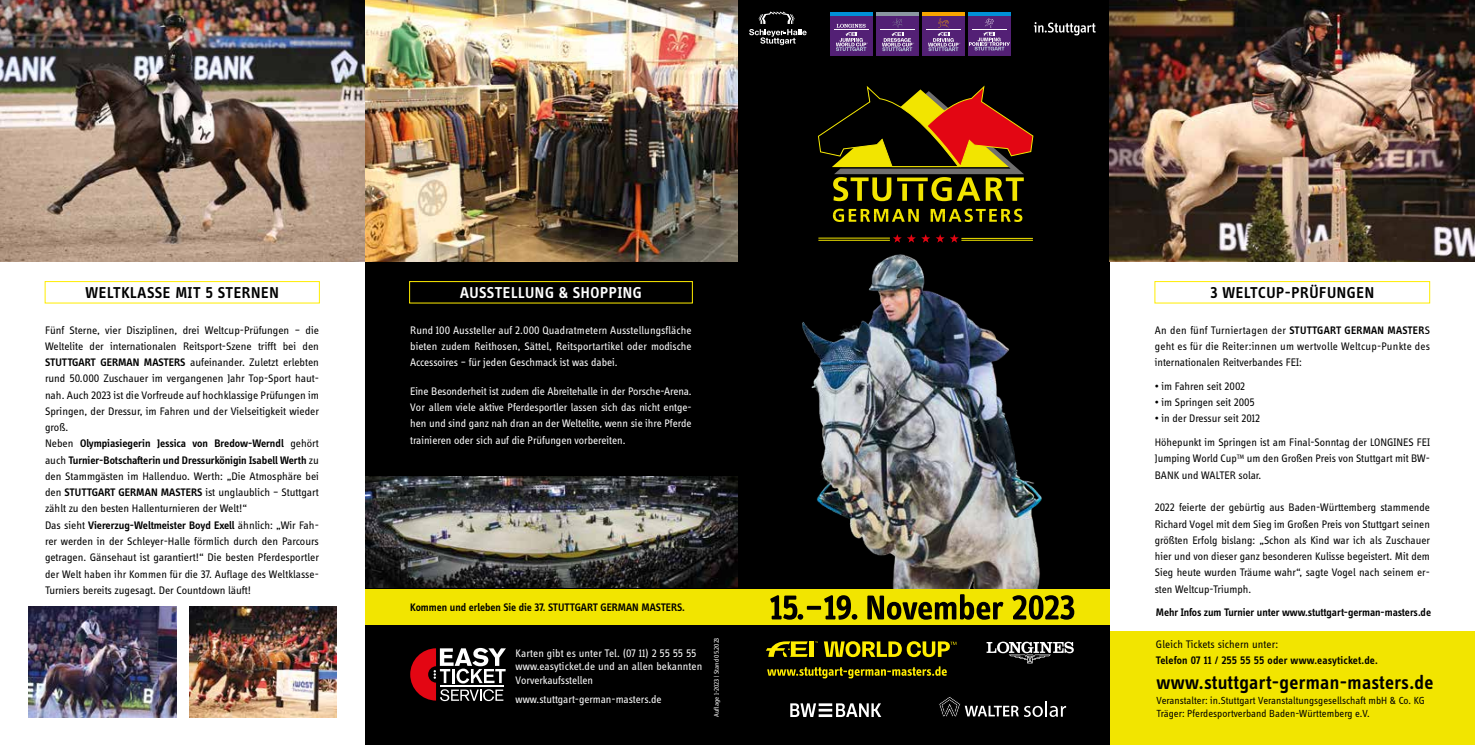
<style>
.page{position:relative;width:1475px;height:745px;background:#fff}
.page>*{position:absolute;margin:0;border:0;box-sizing:border-box;transform-origin:0 0}
.t1{font:600 20px "Info Display Pro";letter-spacing:.015em;color:#000}
.t2{font:600 16.25px "Info Display Pro";letter-spacing:.04em;color:#000}
.t3{font:600 16.25px "Info Display Pro";letter-spacing:.035em;color:#fff}
.t4{font:11.25px/16.2px "Info Display Pro";color:#000}
.t5{font:11.25px/16.2px "Info Display Pro";color:#fff;text-align:justify}
.t6{font:600 11.25px "Info Display Pro";color:#000}
.t7{font:10.62px/12.5px "Info Display Pro";letter-spacing:.005em;color:#000}
.t8{font:6.88px "Info Display Pro";letter-spacing:-.005em;color:#fff}
.s1{font-weight:600}
.s2{font-style:inherit}
</style>
<div class="page">
<div style="left:1109px;top:631px;width:365px;height:113px;background:#f2e500"></div>
<div style="left:365px;top:0;width:372px;height:744px;background:#000"></div>
<img style="left:0;top:0;width:365px;height:261px">
<div style="left:737px;top:0;width:372px;height:744px;background:#000"></div>
<svg style="left:749px;top:12px;width:57px;height:33px"></svg>
<svg style="left:1033px;top:22px;width:62px;height:13px"></svg>
<img style="left:1109px;top:0;width:365px;height:261px">
<img style="left:365px;top:0;width:372px;height:261px">
<div style="left:809px;top:641px;width:5px;height:15px;background:#ffed00"></div>
<svg style="left:766px;top:641px;width:41px;height:15px"></svg>
<svg style="left:823px;top:641px;width:133px;height:15px"></svg>
<svg style="left:767px;top:666px;width:179px;height:12px"></svg>
<svg style="left:986px;top:641px;width:87px;height:22px"></svg>
<img style="left:802px;top:237px;width:240px;height:351px">
<div style="left:365px;top:588px;width:744px;height:36px;background:#f2e500"></div>
<div style="left:45px;top:281px;width:275px;height:22px;border:1px solid #ffed00"></div>
<div style="left:1154px;top:281px;width:275px;height:22px;border:1px solid #ffed00"></div>
<div style="left:409px;top:281px;width:283px;height:22px;border:1px solid #ffed00"></div>
<img style="left:189px;top:606px;width:148px;height:111px">
<img style="left:28px;top:606px;width:148px;height:111px">
<svg style="left:410px;top:647px;width:96px;height:53px"></svg>
<img style="left:365px;top:476px;width:372px;height:111px">
<svg style="left:921px;top:234px;width:37px;height:8px"></svg>
<svg style="left:892px;top:234px;width:23px;height:8px"></svg>
<hr style="left:818px;top:238px;width:71px;height:1px;background:#f2e500">
<hr style="left:961px;top:240px;width:71px;height:1px;background:#f2e500">
<hr style="left:818px;top:240px;width:71px;height:1px;background:#f2e500">
<hr style="left:961px;top:238px;width:71px;height:1px;background:#f2e500">
<svg style="left:818px;top:85px;width:215px;height:137px"></svg>
<svg style="left:939px;top:697px;width:126px;height:19px"></svg>
<svg style="left:790px;top:703px;width:91px;height:13px"></svg>
<svg style="left:770px;top:594px;width:304px;height:25px"></svg>
<div style="left:829px;top:16px;width:43px;height:40px;background:#532075"></div>
<hr style="left:829px;top:13px;width:43px;height:3px;background:#0090d7">
<hr style="left:833px;top:30px;width:35px;height:1px;background:#fff">
<svg style="left:835px;top:24px;width:32px;height:27px"></svg>
<div style="left:875px;top:16px;width:43px;height:40px;background:#532075"></div>
<hr style="left:875px;top:13px;width:43px;height:3px;background:#8a96a0">
<svg style="left:881px;top:18px;width:32px;height:33px"></svg>
<hr style="left:879px;top:30px;width:35px;height:1px;background:#fff">
<div style="left:921px;top:16px;width:43px;height:40px;background:#532075"></div>
<hr style="left:921px;top:13px;width:43px;height:3px;background:#f7a400">
<svg style="left:928px;top:18px;width:32px;height:33px"></svg>
<hr style="left:926px;top:30px;width:34px;height:1px;background:#fff">
<div style="left:967px;top:16px;width:43px;height:40px;background:#532075"></div>
<hr style="left:967px;top:13px;width:43px;height:3px;background:#0090d7">
<svg style="left:969px;top:18px;width:40px;height:32px"></svg>
<h2 class="t2" style="left:86px;top:283px;width:194px">WELTKLASSE MIT 5 STERNEN</h2>
<h2 class="t3" style="left:460px;top:283px;width:183px">AUSSTELLUNG &amp; SHOPPING</h2>
<h2 class="t2" style="left:1210px;top:283px;width:165px">3 WELTCUP-PRÜFUNGEN</h2>
<p class="t5" style="left:410px;top:321px;width:283px">Rund 100 Aussteller auf 2.000 Quadratmetern Ausstellungsfläche bieten zudem Reithosen, Sättel, Reitsportartikel oder modische Accessoires – für jeden Geschmack ist was dabei.</p>
<p class="t5" style="left:410px;top:382px;width:283px">Eine Besonderheit ist zudem die Abreitehalle in der Porsche-Arena.<br>Vor allem viele aktive Pferdesportler lassen sich das nicht entge&shy;hen und sind ganz nah dran an der Weltelite, wenn sie ihre Pferde trainieren oder sich auf die Prüfungen vorbereiten.</p>
<p class="t4" style="left:1154px;top:321px;width:276px;text-align:justify">An den fünf Turniertagen der <span class="s1">STUTTGART GERMAN MASTER</span><span class="s2">S </span>geht es für die Reiter:innen um wertvolle Weltcup-Punkte des internationalen Reitverbandes FEI:</p>
<p class="t4" style="left:1154px;top:377px;width:92px">• im Fahren seit 2002</p>
<p class="t4" style="left:1154px;top:393px;width:101px">• im Springen seit 2005</p>
<p class="t4" style="left:1154px;top:406px;width:277px;line-height:23.8px">• in der Dressur seit 2012<br>Höhepunkt im Springen ist am Final-Sonntag der LONGINES FEI</p>
<p class="t4" style="left:1154px;top:450px;width:276px">Jumping World Cup<sup>TM</sup> um den Großen Preis von Stuttgart mit BW-<br>BANK und WALTER solar.</p>
<p class="t4" style="left:1154px;top:498px;width:277px;text-align:justify">2022 feierte der gebürtig aus Baden-Württemberg stammende Richard Vogel mit dem Sieg im Großen Preis von Stuttgart seinen größten Erfolg bislang: „Schon als Kind war ich als Zuschauer hier und von dieser ganz besonderen Kulisse begeistert. Mit dem Sieg heute wurden Träume wahr“, sagte Vogel nach seinem er&shy;sten Weltcup-Triumph.</p>
<p class="t4" style="left:45px;top:321px;width:275px">Fünf Sterne, vier Disziplinen, drei Weltcup-Prüfungen – die Weltelite der internationalen Reitsport-Szene trifft bei den <span class="s1">STUTTGART GERMAN MASTERS</span> aufeinander. Zuletzt erlebten rund 50.000 Zuschauer im vergangenen Jahr Top-Sport haut&shy;nah. Auch 2023 ist die Vorfreude auf hochklassige Prüfungen im Springen, der Dressur, im Fahren und der Vielseitigkeit wieder groß.<br>Neben <span class="s1">Olympiasiegerin Jessica von Bredow-Werndl</span> gehört auch <span class="s1">Turnier-Botschafterin und Dressurkönigin Isabell Werth</span> zu den Stammgästen im Hallenduo. Werth: „Die Atmosphäre bei den <span class="s1">STUTTGART GERMAN MASTERS</span> ist unglaublich – Stuttgart zählt zu den besten Hallenturnieren der Welt!“<br>Das sieht <span class="s1">Viererzug-Weltmeister Boyd Exell</span> ähnlich: „Wir Fah&shy;rer werden in der Schleyer-Halle förmlich durch den Parcours getragen. Gänsehaut ist garantiert!“ Die besten Pferdesportler der Welt haben ihr Kommen für die 37. Auflage des Weltklasse-Turniers bereits zugesagt. Der Countdown läuft!</p>
<p class="t6" style="left:410px;top:600px;width:276px">Kommen und erleben Sie die 37. STUTTGART GERMAN MASTERS.</p>
<p class="t5" style="left:515px;top:645px;width:188px;line-height:13.8px;text-align:left">Karten gibt es unter Tel. (07 11) 2 55 55 55 www.easyticket.de und an allen bekannten<br>Vorverkaufsstellen</p>
<p class="t5" style="left:515px;top:690px;width:147px">www.stuttgart-german-masters.de</p>
<p class="t8" style="left:712px;top:716px;width:81px;rotate:-90deg">Auflage 1-2023 | Stand 05.2023</p>
<p class="t6" style="left:1155px;top:604px;width:276px">Mehr Infos zum Turnier unter www.stuttgart-german-masters.de</p>
<p class="t4" style="left:1155px;top:635px;width:124px">Gleich Tickets sichern unter:</p>
<p class="t6" style="left:1155px;top:653px;width:223px">Telefon 07 11 / 255 55 55 oder www.easyticket.de.</p>
<h1 class="t1" style="left:1156px;top:670px;width:278px">www.stuttgart-german-masters.de</h1>
<p class="t7" style="left:1156px;top:693px;width:270px">Veranstalter: in.Stuttgart Veranstaltungsgesellschaft mbH &amp; Co. KG<br>Träger: Pferdesportverband Baden-Württemberg e.V.</p>
</div>
